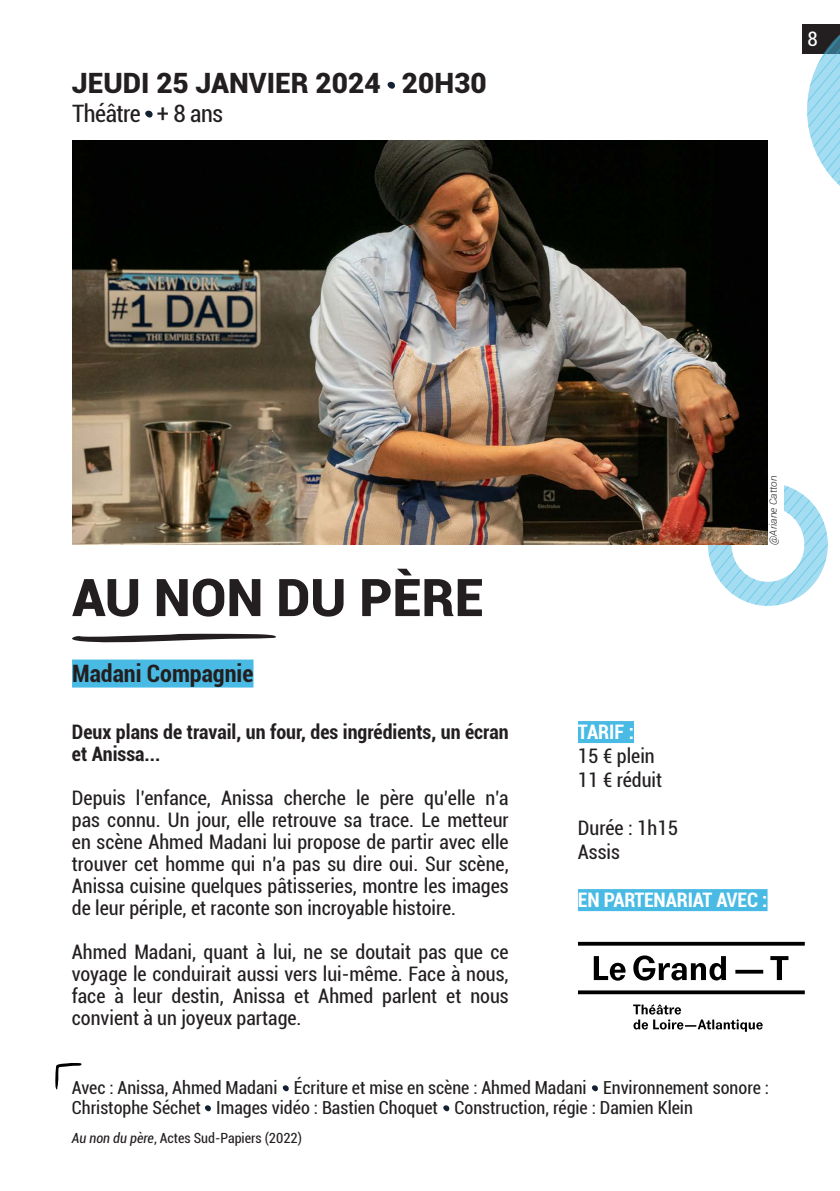
<style>
.page{position:relative;width:840px;height:1191px;background:#fff}
.page>*{position:absolute;margin:0;border:0;box-sizing:border-box;transform-origin:0 0}
.t1{font:900 52px "Roboto";color:#231f20}
.t2{font:900 28px "Roboto";color:#231f20}
.t3{font:700 condensed 24px "Roboto";color:#231f20}
.t4{font:condensed 24px "Roboto";letter-spacing:-.02em;color:#231f20}
.t5{font:condensed 20px/22px "Roboto";color:#231f20;text-align:justify}
.t6{font:700 condensed 20px/22px "Roboto";color:#231f20}
.t7{font:700 condensed 20px "Roboto";letter-spacing:-.01em;color:#fff}
.t8{font:condensed 20px "Roboto";color:#fff}
.t9{font:condensed 18px/20px "Roboto";color:#231f20}
.t10{font:condensed 14px "Roboto";color:#231f20}
.t11{font:italic 300 10px "Roboto";color:#231f20}
.s1{font-style:italic}
</style>
<div class="page">
<div style="left:801px;top:24px;width:38px;height:30px;background:#231f20"></div>
<svg style="left:807px;top:35px;width:32px;height:150px"></svg>
<svg style="left:753px;top:485px;width:74px;height:121px"></svg>
<svg style="left:707px;top:483px;width:120px;height:123px;background:#a1daef"></svg>
<div style="left:731px;top:507px;width:72px;height:75px;background:#fff;border-radius:50%"></div>
<div style="left:767px;top:443px;width:16px;height:107px;background:#fff"></div>
<img style="left:72px;top:140px;width:695px;height:404px">
<svg style="left:387px;top:82px;width:8px;height:7px"></svg>
<svg style="left:145px;top:111px;width:8px;height:7px"></svg>
<svg style="left:72px;top:633px;width:204px;height:10px"></svg>
<div style="left:72px;top:659px;width:181px;height:28px;background:#49bae3"></div>
<svg style="left:282px;top:1085px;width:7px;height:6px"></svg>
<svg style="left:591px;top:1085px;width:7px;height:6px"></svg>
<svg style="left:204px;top:1105px;width:7px;height:6px"></svg>
<svg style="left:443px;top:1105px;width:6px;height:6px"></svg>
<svg style="left:55px;top:1063px;width:27px;height:26px"></svg>
<div style="left:577px;top:721px;width:56px;height:22px;background:#49bae3"></div>
<div style="left:577px;top:889px;width:190px;height:22px;background:#49bae3"></div>
<svg style="left:578px;top:942px;width:226px;height:89px"></svg>
<p class="t2" style="left:72px;top:63px;width:416px">JEUDI 25 JANVIER 2024 20H30</p>
<p class="t4" style="left:72px;top:97px;width:152px">Théâtre + 8 ans</p>
<p class="t8" style="left:806px;top:25px;width:12px">8</p>
<p class="t1" style="left:72px;top:561px;width:413px">AU NON DU PÈRE</p>
<p class="t3" style="left:72px;top:656px;width:183px">Madani Compagnie</p>
<p class="t6" style="left:72px;top:720px;width:438px">Deux plans de travail, un four, des ingrédients, un écran et Anissa...</p>
<p class="t5" style="left:72px;top:786px;width:438px">Depuis l’enfance, Anissa cherche le père qu’elle n’a pas connu. Un jour, elle retrouve sa trace. Le metteur en scène Ahmed Madani lui propose de partir avec elle trouver cet homme qui n’a pas su dire oui. Sur scène, Anissa cuisine quelques pâtisseries, montre les images de leur périple, et raconte son incroyable histoire.</p>
<p class="t5" style="left:72px;top:940px;width:438px">Ahmed Madani, quant à lui, ne se doutait pas que ce voyage le conduirait aussi vers lui-même. Face à nous, face à leur destin, Anissa et Ahmed parlent et nous convient à un joyeux partage.</p>
<p class="t11" style="left:765px;top:544px;width:70px;rotate:-90deg">@Ariane Catton</p>
<p class="t7" style="left:577px;top:718px;width:57px">TARIF :</p>
<p class="t5" style="left:577px;top:744px;width:78px">15 € plein</p>
<p class="t5" style="left:577px;top:768px;width:86px">11 € réduit</p>
<p class="t5" style="left:577px;top:816px;width:101px">Durée : 1h15</p>
<p class="t5" style="left:577px;top:840px;width:43px">Assis</p>
<p class="t7" style="left:577px;top:886px;width:191px">EN PARTENARIAT AVEC :</p>
<p class="t9" style="left:72px;top:1077px;width:698px">Avec : Anissa, Ahmed Madani Écriture et mise en scène : Ahmed Madani Environnement sonore :<br>Christophe Séchet Images vidéo : Bastien Choquet Construction, régie : Damien Klein</p>
<p class="t10" style="left:72px;top:1128px;width:231px"><span class="s1">Au non du père</span>, Actes Sud-Papiers (2022)</p>
</div>
